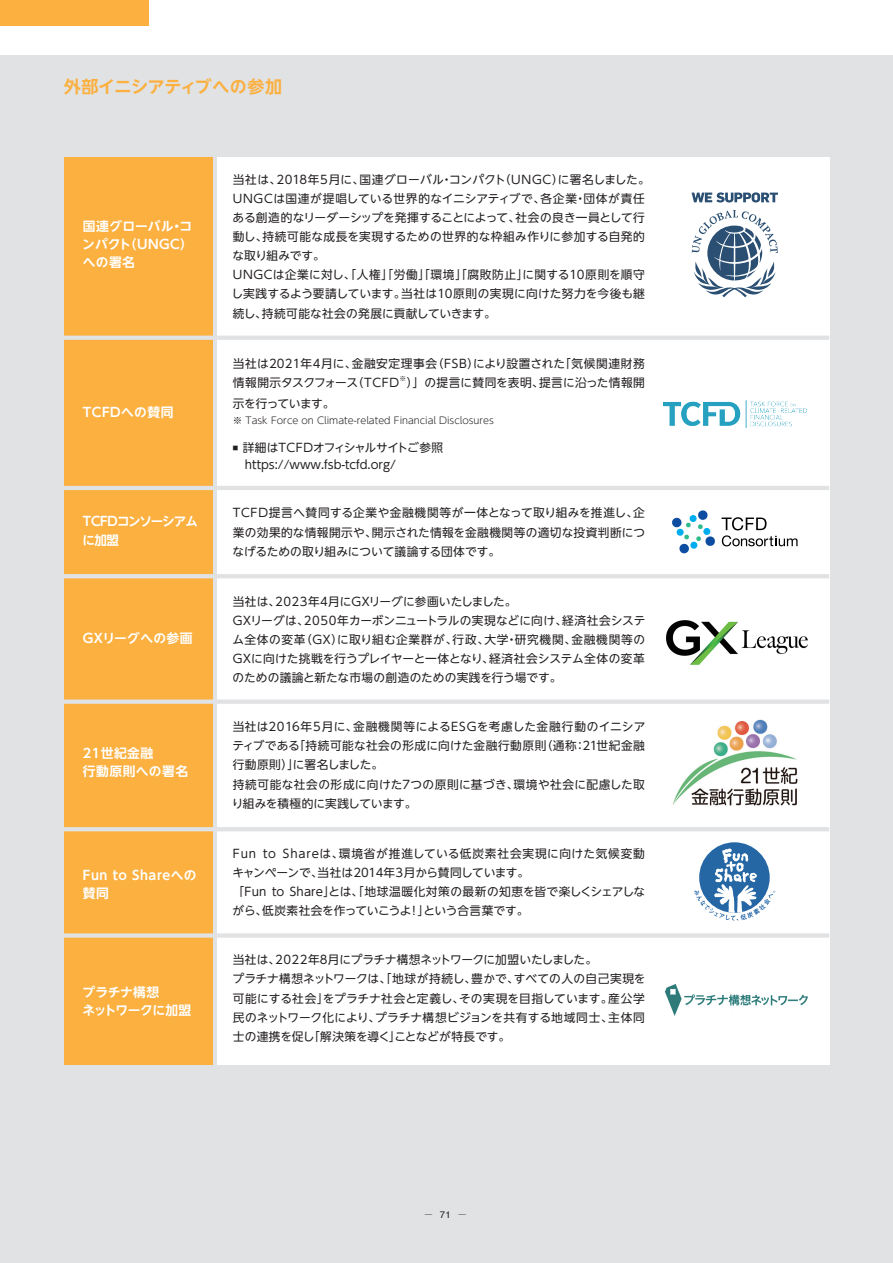
<style>
.page{position:relative;width:893px;height:1263px;background:#fff}
.page>*{position:absolute;margin:0;border:0;box-sizing:border-box;transform-origin:0 0}
.t1{font:700 16.95px "UD Shin Go NT Pro De";letter-spacing:-.015em;color:#fbb03f}
.t2{font:700 12.75px/18.1px "UD Shin Go NT Pro De";letter-spacing:.03em;color:#fff}
.t3{font:700 12.75px/18.1px "UD Shin Go NT Pro De";letter-spacing:-.02em;color:#fff}
.t4{font:700 12.75px/18.1px "UD Shin Go NT Pro De";letter-spacing:-.065em;color:#fff}
.t5{font:11.7px/19.2px "UD Shin Go NT Pro";letter-spacing:.015em;color:#231f20}
.t6{font:11.7px/19.2px "UD Shin Go NT Pro";letter-spacing:.05em;color:#231f20}
.t7{font:11.7px "UD Shin Go NT Pro";letter-spacing:-.035em;color:#231f20}
.t8{font:300 9.6px "UD Shin Go NT Pro";color:#231f20}
.t9{font:9.6px "Koz Min Pr 6 N";color:#231f20}
.t10{font:6.75px "UD Shin Go NT Pro";color:#231f20}
.s1{font-family:"Helvetica"}
</style>
<div class="page">
<div style="left:0;top:55px;width:893px;height:1208px;background:#e1e2e4"></div>
<div style="left:217px;top:157px;width:612px;height:908px;background:#fff"></div>
<div style="left:64px;top:157px;width:149px;height:908px;background:#fbb03f"></div>
<div style="left:0;top:0;width:149px;height:26px;background:#fbb03f"></div>
<img style="left:663px;top:401px;width:143px;height:26px">
<hr style="left:64px;top:486px;width:765px;height:4px;background:#e1e2e4">
<hr style="left:64px;top:574px;width:765px;height:4px;background:#e1e2e4">
<hr style="left:64px;top:336px;width:765px;height:4px;background:#e1e2e4">
<svg style="left:692px;top:210px;width:86px;height:87px"></svg>
<svg style="left:692px;top:192px;width:86px;height:10px"></svg>
<svg style="left:699px;top:842px;width:71px;height:71px"></svg>
<svg style="left:694px;top:848px;width:81px;height:73px"></svg>
<img style="left:672px;top:719px;width:126px;height:87px">
<hr style="left:64px;top:827px;width:765px;height:4px;background:#e1e2e4">
<svg style="left:672px;top:510px;width:125px;height:44px"></svg>
<div style="left:64px;top:699px;width:765px;height:5px;background:#e1e2e4"></div>
<img style="left:666px;top:620px;width:142px;height:45px">
<div style="left:64px;top:933px;width:765px;height:5px;background:#e1e2e4"></div>
<img style="left:666px;top:984px;width:141px;height:31px">
<h1 class="t1" style="left:64px;top:72px;width:220px">外部イニシアティブへの参加</h1>
<p class="t2" style="left:82px;top:217px;width:112px;text-align:justify">国連グローバル・コンパクト（UNGC）への署名</p>
<p class="t2" style="left:83px;top:403px;width:92px">TCFDへの賛同</p>
<p class="t4" style="left:83px;top:512px;width:117px">TCFDコンソーシアムに加盟</p>
<p class="t2" style="left:83px;top:628px;width:111px">GXリーグへの参画</p>
<p class="t2" style="left:83px;top:744px;width:107px">21世紀金融<br>行動原則への署名</p>
<p class="t2" style="left:83px;top:865px;width:115px">Fun to Shareへの賛同</p>
<p class="t3" style="left:82px;top:982px;width:110px">プラチナ構想<br>ネットワークに加盟</p>
<p class="t5" style="left:232px;top:169px;width:420px">当社は、2018年5月に、国連グローバル・コンパクト（UNGC）に署名しました。UNGCは国連が提唱している世界的なイニシアティブで、各企業・団体が責任ある創造的なリーダーシップを発揮することによって、社会の良き一員として行動し、持続可能な成長を実現するための世界的な枠組み作りに参加する自発的な取り組みです。<br>UNGCは企業に対し、「人権」「労働」「環境」「腐敗防止」に関する10原則を順守し実践するよう要請しています。当社は10原則の実現に向けた努力を今後も継続し、持続可能な社会の発展に貢献していきます。</p>
<p class="t6" style="left:233px;top:353px;width:414px">当社は2021年4月に、金融安定理事会（FSB）により設置された「気候関連財務情報開示タスクフォース（TCFD</p>
<p class="t10" style="left:400px;top:373px;width:8px">※</p>
<p class="t5" style="left:407px;top:372px;width:240px">）」の提言に賛同を表明、提言に沿った情報開</p>
<p class="t7" style="left:233px;top:394px;width:103px">示を行っています。</p>
<p class="t8" style="left:233px;top:412px;width:263px">※ Task Force on Climate-related Financial Disclosures</p>
<p class="t5" style="left:233px;top:439px;width:212px;line-height:17px"><sup>■</sup> 詳細はTCFDオフィシャルサイトご参照　https://www.fsb-tcfd.org/</p>
<p class="t5" style="left:232px;top:503px;width:414px;text-align:justify">TCFD提言へ賛同する企業や金融機関等が一体となって取り組みを推進し、企業の効果的な情報開示や、開示された情報を金融機関等の適切な投資判断につなげるための取り組みについて議論する団体です。</p>
<p class="t5" style="left:232px;top:591px;width:414px">当社は、2023年4月にGXリーグに参画いたしました。<br>GXリーグは、2050年カーボンニュートラルの実現などに向け、経済社会システム全体の変革（GX）に取り組む企業群が、行政、大学・研究機関、金融機関等のGXに向けた挑戦を行うプレイヤーと一体となり、経済社会システム全体の変革のための議論と新たな市場の創造のための実践を行う場です。</p>
<p class="t5" style="left:232px;top:717px;width:415px">当社は2016年5月に、金融機関等によるESGを考慮した金融行動のイニシアティブである「持続可能な社会の形成に向けた金融行動原則（通称：21世紀金融行動原則）」に署名しました。<br>持続可能な社会の形成に向けた７つの原則に基づき、環境や社会に配慮した取り組みを積極的に実践しています。</p>
<p class="t5" style="left:232px;top:843px;width:414px">Fun to Shareは、環境省が推進している低炭素社会実現に向けた気候変動キャンペーンで、当社は2014年3月から賛同しています。<br>「Fun to Share」とは、「地球温暖化対策の最新の知恵を皆で楽しくシェアしながら、低炭素社会を作っていこうよ！」という合言葉です。</p>
<p class="t5" style="left:232px;top:950px;width:415px">当社は、2022年８月にプラチナ構想ネットワークに加盟いたしました。<br>プラチナ構想ネットワークは、「地球が持続し、豊かで、すべての人の自己実現を可能にする社会」をプラチナ社会と定義し、その実現を目指しています。産公学民のネットワーク化により、プラチナ構想ビジョンを共有する地域同士、主体同士の連携を促し「解決策を導く」ことなどが特長です。</p>
<p class="t9" style="left:424px;top:1209px;width:45px">− <span class="s1">71</span> −</p>
</div>
